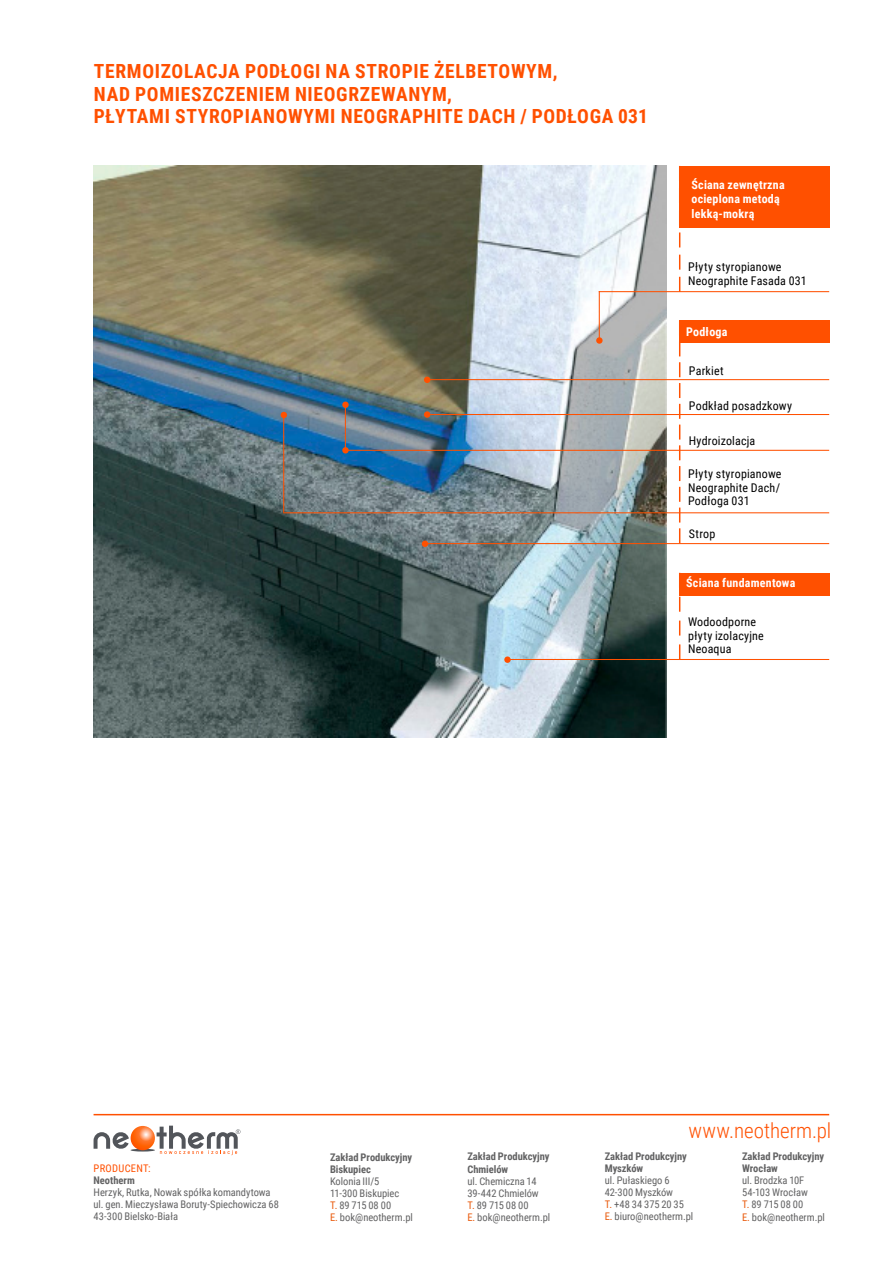
<style>
.page{position:relative;width:893px;height:1263px;background:#fff}
.page>*{position:absolute;margin:0;border:0;box-sizing:border-box;transform-origin:0 0}
.t1{font:300 21px "Roboto Condensed";color:#ff5000}
.t2{font:700 19.5px/22.5px "Roboto Condensed";letter-spacing:.035em;color:#ff5000}
.t3{font:12px/13.5px "Roboto Condensed";letter-spacing:.015em;color:#000}
.t4{font:700 12px/14.4px "Roboto Condensed";letter-spacing:.02em;color:#fff}
.t5{font:10.5px/12px "Roboto Condensed";color:#626263}
.t6{font:700 10.5px/12px "Roboto Condensed";color:#626263}
.t7{font:10.5px "Roboto Condensed";letter-spacing:.03em;color:#ff5000}
.s1{color:#e95a0c}
</style>
<div class="page">
<hr style="left:131px;top:1149px;width:24px;height:2px;background:#52555a;border-radius:50%">
<svg style="left:94px;top:1132px;width:35px;height:17px"></svg>
<svg style="left:131px;top:1126px;width:24px;height:24px"></svg>
<svg style="left:157px;top:1125px;width:83px;height:30px"></svg>
<hr style="left:94px;top:1114px;width:735px;height:1px;background:#ff5000">
<img style="left:94px;top:166px;width:573px;height:571px">
<hr style="left:426px;top:379px;width:403px;height:1px;background:#ff5000">
<svg style="left:424px;top:377px;width:6px;height:6px"></svg>
<hr style="left:343px;top:450px;width:486px;height:1px;background:#ff5000">
<svg style="left:342px;top:447px;width:7px;height:6px"></svg>
<svg style="left:342px;top:402px;width:7px;height:6px"></svg>
<hr style="left:345px;top:402px;width:1px;height:48px;background:#ff5000">
<hr style="left:283px;top:512px;width:546px;height:1px;background:#ff5000">
<hr style="left:423px;top:543px;width:406px;height:1px;background:#ff5000">
<svg style="left:422px;top:541px;width:6px;height:6px"></svg>
<div style="left:679px;top:321px;width:150px;height:22px;background:#ff5000"></div>
<div style="left:679px;top:166px;width:150px;height:61px;background:#ff5000"></div>
<svg style="left:679px;top:277px;width:1px;height:14px"></svg>
<svg style="left:679px;top:255px;width:1px;height:15px"></svg>
<svg style="left:679px;top:232px;width:1px;height:15px"></svg>
<svg style="left:679px;top:528px;width:1px;height:15px"></svg>
<svg style="left:679px;top:508px;width:1px;height:14px"></svg>
<svg style="left:679px;top:487px;width:1px;height:15px"></svg>
<svg style="left:679px;top:466px;width:1px;height:15px"></svg>
<svg style="left:679px;top:425px;width:1px;height:35px"></svg>
<svg style="left:679px;top:404px;width:1px;height:15px"></svg>
<svg style="left:679px;top:383px;width:1px;height:15px"></svg>
<svg style="left:679px;top:362px;width:1px;height:15px"></svg>
<svg style="left:679px;top:343px;width:1px;height:13px"></svg>
<hr style="left:599px;top:291px;width:230px;height:1px;background:#ff5000">
<svg style="left:596px;top:337px;width:7px;height:7px"></svg>
<hr style="left:599px;top:291px;width:1px;height:50px;background:#ff5000">
<hr style="left:427px;top:414px;width:402px;height:1px;background:#ff5000">
<svg style="left:424px;top:411px;width:6px;height:7px"></svg>
<svg style="left:281px;top:412px;width:6px;height:6px"></svg>
<hr style="left:283px;top:415px;width:1px;height:97px;background:#ff5000">
<hr style="left:508px;top:659px;width:321px;height:1px;background:#ff5000">
<svg style="left:504px;top:656px;width:7px;height:7px"></svg>
<div style="left:679px;top:573px;width:150px;height:22px;background:#ff5000"></div>
<svg style="left:679px;top:644px;width:1px;height:15px"></svg>
<svg style="left:679px;top:621px;width:1px;height:14px"></svg>
<svg style="left:679px;top:597px;width:1px;height:15px"></svg>
<h2 class="t2" style="left:94px;top:60px;width:555px">TERMOIZOLACJA PODŁOGI NA STROPIE ŻELBETOWYM,<br>NAD POMIESZCZENIEM NIEOGRZEWANYM,<br>PŁYTAMI STYROPIANOWYMI NEOGRAPHITE DACH / PODŁOGA 031</h2>
<p class="t4" style="left:691px;top:177px;width:95px">Ściana zewnętrzna ocieplona metodą lekką-mokrą</p>
<p class="t3" style="left:688px;top:260px;width:120px">Płyty styropianowe<br>Neographite Fasada 031</p>
<p class="t4" style="left:686px;top:324px;width:43px">Podłoga</p>
<p class="t3" style="left:689px;top:363px;width:36px">Parkiet</p>
<p class="t3" style="left:689px;top:398px;width:105px">Podkład posadzkowy</p>
<p class="t3" style="left:689px;top:433px;width:68px">Hydroizolacja</p>
<p class="t3" style="left:688px;top:467px;width:95px;text-align:justify">Płyty styropianowe Neographite Dach/ Podłoga 031</p>
<p class="t3" style="left:689px;top:527px;width:28px">Strop</p>
<p class="t4" style="left:686px;top:575px;width:111px">Ściana fundamentowa</p>
<p class="t3" style="left:688px;top:615px;width:77px">Wodoodporne płyty izolacyjne<br>Neoaqua</p>
<h1 class="t1" style="left:688px;top:1116px;width:144px">www.neotherm.pl</h1>
<p class="t7" style="left:94px;top:1161px;width:59px">PRODUCENT:</p>
<p class="t6" style="left:94px;top:1174px;width:43px">Neotherm</p>
<p class="t5" style="left:94px;top:1186px;width:187px">Herzyk, Rutka, Nowak spółka komandytowa ul. gen. Mieczysława Boruty-Spiechowicza 68<br>43-300 Bielsko-Biała</p>
<p class="t6" style="left:330px;top:1150px;width:84px">Zakład Produkcyjny<br>Biskupiec</p>
<p class="t5" style="left:330px;top:1174px;width:84px">Kolonia III/5<br>11-300 Biskupiec<br><span class="s1">T.</span> 89 715 08 00<br><span class="s1">E.</span> bok@neotherm.pl</p>
<p class="t6" style="left:467px;top:1150px;width:84px">Zakład Produkcyjny<br>Chmielów</p>
<p class="t5" style="left:467px;top:1174px;width:84px">ul. Chemiczna 14<br>39-442 Chmielów<br><span class="s1">T.</span> 89 715 08 00<br><span class="s1">E.</span> bok@neotherm.pl</p>
<p class="t6" style="left:605px;top:1150px;width:84px">Zakład Produkcyjny<br>Myszków</p>
<p class="t5" style="left:605px;top:1174px;width:90px">ul. Pułaskiego 6<br>42-300 Myszków<br><span class="s1">T.</span> +48 34 375 20 35<br><span class="s1">E.</span> biuro@neotherm.pl</p>
<p class="t6" style="left:742px;top:1150px;width:84px">Zakład Produkcyjny<br>Wrocław</p>
<p class="t5" style="left:742px;top:1174px;width:84px">ul. Brodzka 10F<br>54-103 Wrocław<br><span class="s1">T.</span> 89 715 08 00<br><span class="s1">E.</span> bok@neotherm.pl</p>
</div>
